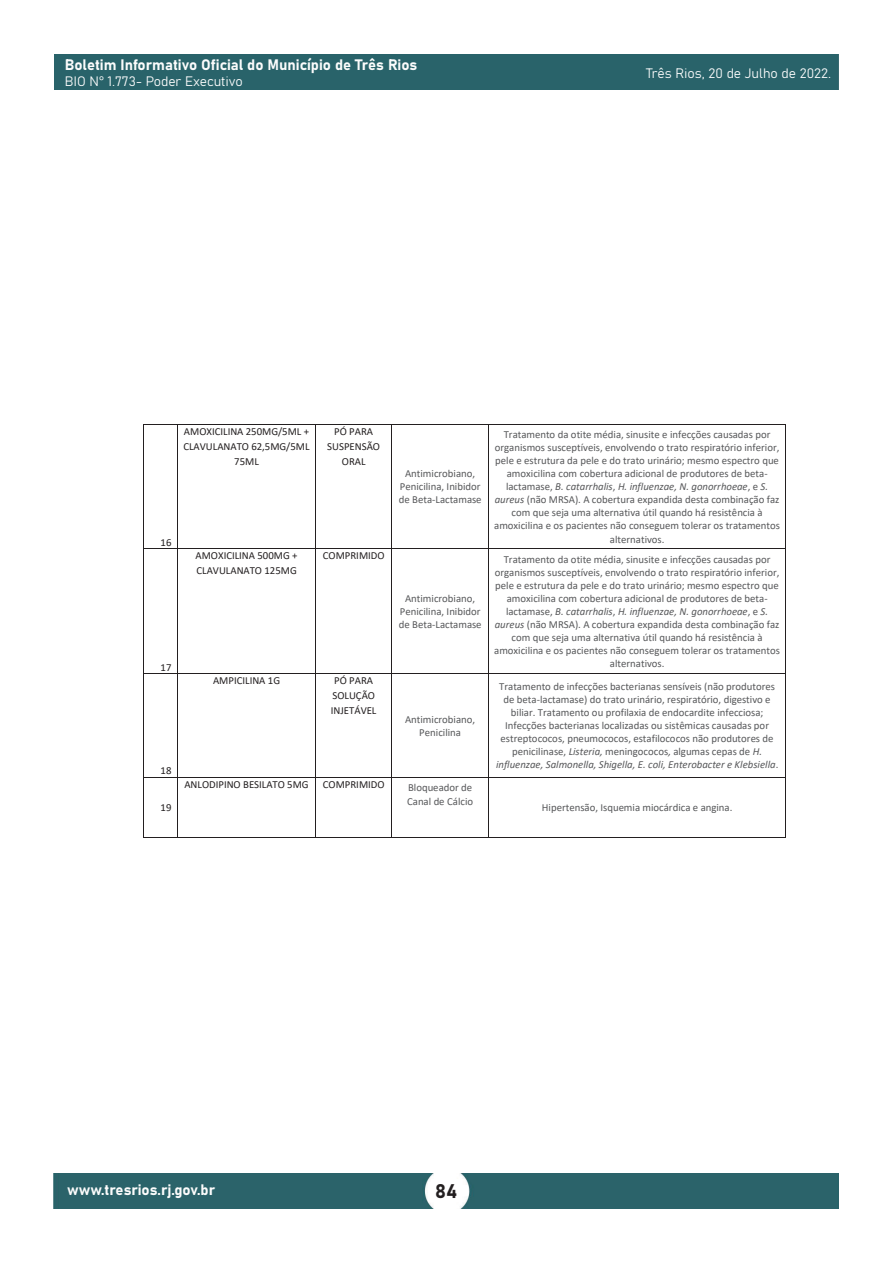
<style>
.page{position:relative;width:893px;height:1263px;background:#fff}
.page>*{position:absolute;margin:0;border:0;box-sizing:border-box;transform-origin:0 0}
.t1{font:19.5px "Bahnschrift";color:#231f20}
.t2{font:15px "Bahnschrift";color:#fcfcfc}
.t3{font:13.5px "Bahnschrift";color:#fcfcfc}
.t4{font:10.8px/13px "Calibri";color:#57585a;text-align:center}
.t5{font:10.8px/15px "Calibri";color:#231f20;text-align:center}
.s1{font-style:italic}
</style>
<div class="page">
<div style="left:54px;top:54px;width:785px;height:35px;background:#29636a"></div>
<div style="left:54px;top:1174px;width:785px;height:35px;background:#2b636a"></div>
<hr style="left:143px;top:424px;width:34px;height:1px;background:#231f20">
<hr style="left:178px;top:424px;width:137px;height:1px;background:#231f20">
<hr style="left:316px;top:424px;width:76px;height:1px;background:#231f20">
<hr style="left:392px;top:424px;width:96px;height:1px;background:#231f20">
<hr style="left:489px;top:424px;width:297px;height:1px;background:#231f20">
<hr style="left:143px;top:425px;width:1px;height:124px;background:#231f20">
<hr style="left:177px;top:425px;width:1px;height:124px;background:#231f20">
<hr style="left:315px;top:425px;width:1px;height:124px;background:#231f20">
<hr style="left:392px;top:425px;width:1px;height:124px;background:#231f20">
<hr style="left:488px;top:425px;width:1px;height:124px;background:#231f20">
<hr style="left:786px;top:425px;width:1px;height:124px;background:#231f20">
<hr style="left:143px;top:549px;width:34px;height:1px;background:#231f20">
<hr style="left:178px;top:549px;width:137px;height:1px;background:#231f20">
<hr style="left:316px;top:549px;width:76px;height:1px;background:#231f20">
<hr style="left:392px;top:549px;width:96px;height:1px;background:#231f20">
<hr style="left:489px;top:549px;width:297px;height:1px;background:#231f20">
<hr style="left:143px;top:549px;width:1px;height:125px;background:#231f20">
<hr style="left:177px;top:549px;width:1px;height:125px;background:#231f20">
<hr style="left:315px;top:549px;width:1px;height:125px;background:#231f20">
<hr style="left:392px;top:549px;width:1px;height:125px;background:#231f20">
<hr style="left:488px;top:549px;width:1px;height:125px;background:#231f20">
<hr style="left:786px;top:549px;width:1px;height:125px;background:#231f20">
<hr style="left:143px;top:674px;width:34px;height:1px;background:#231f20">
<hr style="left:178px;top:674px;width:137px;height:1px;background:#231f20">
<hr style="left:316px;top:674px;width:76px;height:1px;background:#231f20">
<hr style="left:392px;top:674px;width:96px;height:1px;background:#231f20">
<hr style="left:489px;top:674px;width:297px;height:1px;background:#231f20">
<hr style="left:143px;top:674px;width:1px;height:103px;background:#231f20">
<hr style="left:177px;top:674px;width:1px;height:103px;background:#231f20">
<hr style="left:315px;top:674px;width:1px;height:103px;background:#231f20">
<hr style="left:392px;top:674px;width:1px;height:103px;background:#231f20">
<hr style="left:488px;top:674px;width:1px;height:103px;background:#231f20">
<hr style="left:786px;top:674px;width:1px;height:103px;background:#231f20">
<hr style="left:143px;top:777px;width:34px;height:1px;background:#231f20">
<hr style="left:178px;top:777px;width:137px;height:1px;background:#231f20">
<hr style="left:316px;top:777px;width:76px;height:1px;background:#231f20">
<hr style="left:392px;top:777px;width:96px;height:1px;background:#231f20">
<hr style="left:489px;top:777px;width:297px;height:1px;background:#231f20">
<hr style="left:143px;top:777px;width:1px;height:61px;background:#231f20">
<hr style="left:143px;top:838px;width:34px;height:1px;background:#231f20">
<hr style="left:177px;top:777px;width:1px;height:61px;background:#231f20">
<hr style="left:178px;top:838px;width:137px;height:1px;background:#231f20">
<hr style="left:315px;top:777px;width:1px;height:61px;background:#231f20">
<hr style="left:316px;top:838px;width:76px;height:1px;background:#231f20">
<hr style="left:392px;top:777px;width:1px;height:61px;background:#231f20">
<hr style="left:392px;top:838px;width:96px;height:1px;background:#231f20">
<hr style="left:488px;top:777px;width:1px;height:61px;background:#231f20">
<hr style="left:489px;top:838px;width:297px;height:1px;background:#231f20">
<hr style="left:786px;top:777px;width:1px;height:61px;background:#231f20">
<h2 class="t2" style="left:65px;top:54px;width:354px">Boletim Informativo Oficial do Município de Três Rios</h2>
<p class="t3" style="left:65px;top:71px;width:180px">BIO N° 1.773- Poder Executivo</p>
<p class="t3" style="left:646px;top:63px;width:187px">Três Rios, 20 de Julho de 2022.</p>
<p class="t5" style="left:183px;top:423px;width:128px">AMOXICILINA 250MG/5ML +<br>CLAVULANATO 62,5MG/5ML<br>75ML</p>
<p class="t5" style="left:327px;top:423px;width:54px">PÓ PARA<br>SUSPENSÃO<br>ORAL</p>
<p class="t5" style="left:161px;top:534px;width:12px">16</p>
<p class="t5" style="left:196px;top:548px;width:104px;text-align:left">AMOXICILINA 500MG +<br>CLAVULANATO 125MG</p>
<p class="t5" style="left:323px;top:548px;width:63px">COMPRIMIDO</p>
<p class="t4" style="left:399px;top:467px;width:84px">Antimicrobiano,<br>Penicilina, Inibidor de Beta-Lactamase</p>
<p class="t4" style="left:399px;top:591px;width:84px">Antimicrobiano,<br>Penicilina, Inibidor de Beta-Lactamase</p>
<p class="t5" style="left:161px;top:659px;width:12px">17</p>
<p class="t5" style="left:161px;top:762px;width:12px">18</p>
<p class="t5" style="left:161px;top:800px;width:12px">19</p>
<p class="t5" style="left:213px;top:673px;width:69px">AMPICILINA 1G</p>
<p class="t5" style="left:331px;top:673px;width:47px">PÓ PARA<br>SOLUÇÃO<br>INJETÁVEL</p>
<p class="t4" style="left:405px;top:712px;width:72px">Antimicrobiano,<br>Penicilina</p>
<p class="t5" style="left:184px;top:776px;width:126px">ANLODIPINO BESILATO 5MG</p>
<p class="t5" style="left:323px;top:776px;width:63px">COMPRIMIDO</p>
<p class="t4" style="left:407px;top:781px;width:67px;text-align:left">Bloqueador de<br>Canal de Cálcio</p>
<p class="t4" style="left:494px;top:427px;width:287px">Tratamento da otite média, sinusite e infecções causadas por organismos susceptíveis, envolvendo o trato respiratório inferior, pele e estrutura da pele e do trato urinário; mesmo espectro que amoxicilina com cobertura adicional de produtores de beta&shy;lactamase, <span class="s1">B. catarrhalis</span>, <span class="s1">H. influenzae, N. gonorrhoeae</span>, e <span class="s1">S. aureus</span> (não MRSA). A cobertura expandida desta combinação faz com que seja uma alternativa útil quando há resistência à amoxicilina e os pacientes não conseguem tolerar os tratamentos alternativos.</p>
<p class="t4" style="left:494px;top:552px;width:287px">Tratamento da otite média, sinusite e infecções causadas por organismos susceptíveis, envolvendo o trato respiratório inferior, pele e estrutura da pele e do trato urinário; mesmo espectro que amoxicilina com cobertura adicional de produtores de beta&shy;lactamase, <span class="s1">B. catarrhalis</span>, <span class="s1">H. influenzae, N. gonorrhoeae</span>, e <span class="s1">S. aureus</span> (não MRSA). A cobertura expandida desta combinação faz com que seja uma alternativa útil quando há resistência à amoxicilina e os pacientes não conseguem tolerar os tratamentos alternativos.</p>
<p class="t4" style="left:496px;top:679px;width:284px">Tratamento de infecções bacterianas sensíveis (não produtores de beta-lactamase) do trato urinário, respiratório, digestivo e biliar. Tratamento ou profilaxia de endocardite infecciosa; Infecções bacterianas localizadas ou sistêmicas causadas por estreptococos, pneumococos, estafilococos não produtores de penicilinase, <span class="s1">Listeria,</span> meningococos<span class="s1">,</span> algumas cepas de <span class="s1">H. influenzae, Salmonella, Shigella, E. coli, Enterobacter e Klebsiella</span>.</p>
<p class="t4" style="left:542px;top:801px;width:192px">Hipertensão, Isquemia miocárdica e angina.</p>
<h2 class="t2" style="left:67px;top:1178px;width:149px">www.tresrios.rj.gov.br</h2>
<h1 class="t1" style="left:435px;top:1177px;width:24px">84</h1>
</div>
